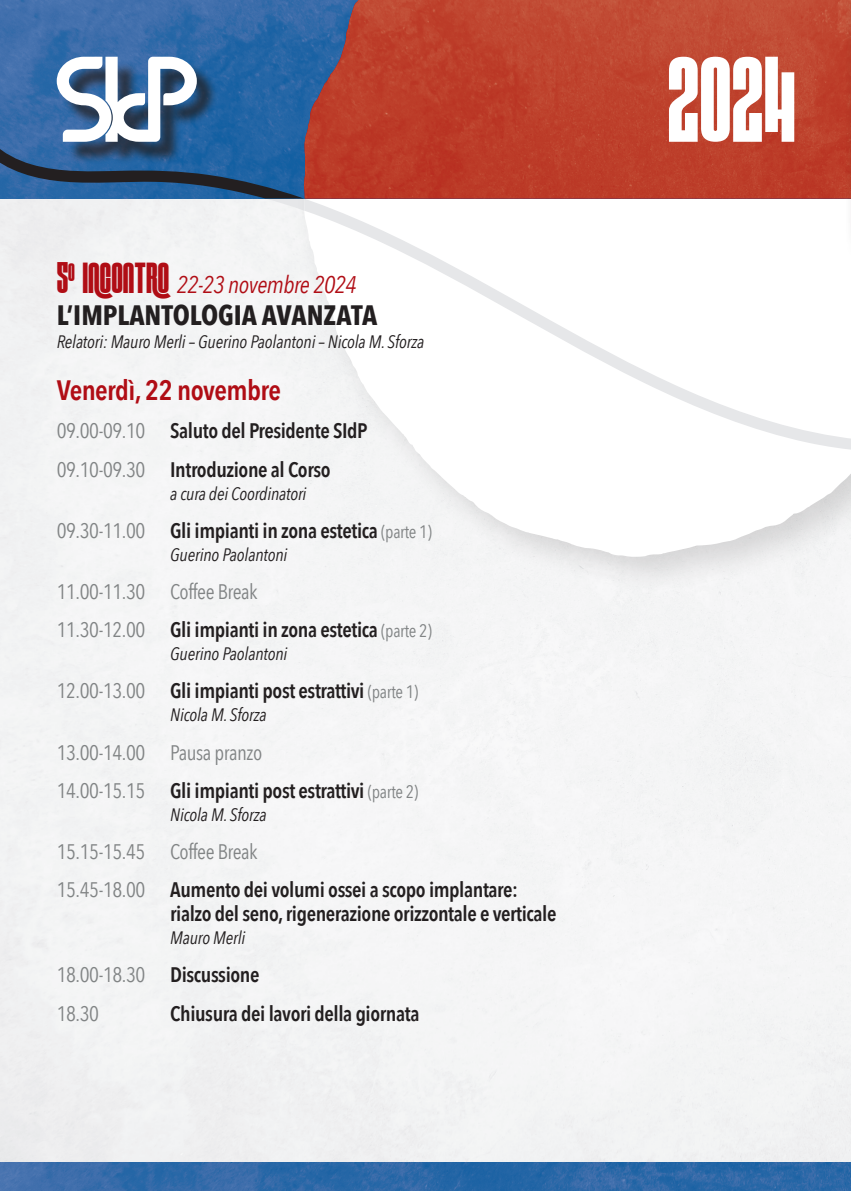
<style>
.page{position:relative;width:851px;height:1191px;background:#fff}
.page>*{position:absolute;margin:0;border:0;box-sizing:border-box;transform-origin:0 0}
.t1{font:700 28px "Avenir Next Condensed";color:#231f20}
.t2{font:600 28px "Avenir Next Condensed";letter-spacing:-.02em;color:#b00d15}
.t3{font:italic 24px "Avenir Next Condensed";letter-spacing:-.02em;color:#b00d15}
.t4{font:600 21px/38.2px "Avenir Next Condensed";letter-spacing:-.02em;color:#231f20}
.t5{font:21px/38.2px "Avenir Next Condensed";letter-spacing:-.02em;color:#818485}
.t6{font:italic 18px "Avenir Next Condensed";letter-spacing:-.01em;color:#231f20}
.s1{font-family:"MUSCULARSTRENGTH";font-weight:700;font-style:normal;font-size:36px}
.s2{font-weight:400;color:#818485}
.s3{font-weight:400;font-size:18px;color:#818485}
.s4{font-weight:600;color:#231f20}
.s5{font-size:18px}
</style>
<div class="page">
<div style="left:0;top:228px;width:850px;height:613px;background:#f4f5f5"></div>
<div style="left:293px;top:0;width:557px;height:595px;background:#231f20;opacity:.15"></div>
<svg style="left:303px;top:228px;width:547px;height:329px"></svg>
<img style="left:0;top:1162px;width:850px;height:29px">
<div style="left:844px;top:0;width:6px;height:266px;background:#fff"></div>
<svg style="left:0;top:0;width:851px;height:228px"></svg>
<p class="t3" style="left:57px;top:270px;width:301px"><span class="s1">5</span><sup>O</sup> <span class="s1">INCONTRO</span> 22-23 novembre 2024</p>
<h1 class="t1" style="left:57px;top:298px;width:322px">L’IMPLANTOLOGIA AVANZATA</h1>
<p class="t6" style="left:57px;top:331px;width:369px">Relatori: Mauro Merli – Guerino Paolantoni – Nicola M. Sforza</p>
<h1 class="t2" style="left:57px;top:366px;width:226px">Venerdì, 22 novembre</h1>
<p class="t4" style="left:57px;top:411px;width:312px"><span class="s2">09.00-09.10</span> Saluto del Presidente SIdP<br><span class="s2">09.10-09.30</span> Introduzione al Corso</p>
<p class="t6" style="left:170px;top:482px;width:138px">a cura dei Coordinatori</p>
<p class="t4" style="left:57px;top:511px;width:376px"><span class="s2">09.30-11.00</span> Gli impianti in zona estetica <span class="s3">(parte 1)</span></p>
<p class="t6" style="left:170px;top:544px;width:119px">Guerino Paolantoni</p>
<p class="t5" style="left:57px;top:571px;width:376px">11.00-11.30 Coffee Break<br>11.30-12.00 <span class="s4">Gli impianti in zona estetica</span> <span class="s5">(parte 2)</span></p>
<p class="t6" style="left:170px;top:643px;width:119px">Guerino Paolantoni</p>
<p class="t4" style="left:57px;top:671px;width:363px"><span class="s2">12.00-13.00</span> Gli impianti post estrattivi <span class="s3">(parte 1)</span></p>
<p class="t6" style="left:170px;top:704px;width:98px">Nicola M. Sforza</p>
<p class="t5" style="left:57px;top:732px;width:363px">13.00-14.00 Pausa pranzo<br>14.00-15.15 <span class="s4">Gli impianti post estrattivi</span> <span class="s5">(parte 2)</span></p>
<p class="t6" style="left:170px;top:803px;width:98px">Nicola M. Sforza</p>
<p class="t4" style="left:57px;top:832px;width:463px"><span class="s2">15.15-15.45 Coffee Break<br>15.45-18.00</span> Aumento dei volumi ossei a scopo implantare:</p>
<p class="t4" style="left:170px;top:894px;width:388px">rialzo del seno, rigenerazione orizzontale e verticale</p>
<p class="t6" style="left:170px;top:927px;width:77px">Mauro Merli</p>
<p class="t5" style="left:57px;top:955px;width:204px">18.00-18.30 <span class="s4">Discussione<br></span>18.30</p>
<p class="t4" style="left:170px;top:993px;width:251px">Chiusura dei lavori della giornata</p>
</div>
